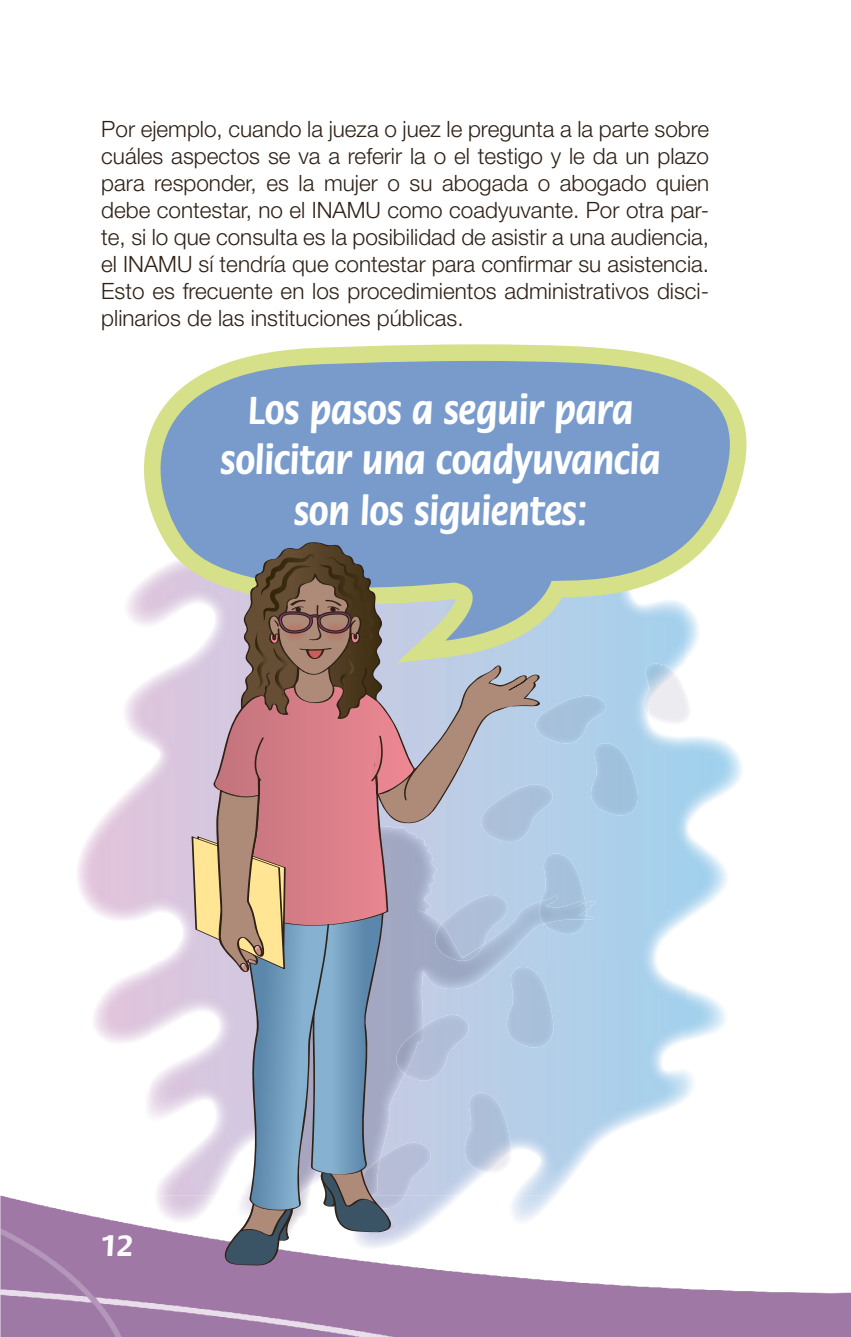
<style>
.page{position:relative;width:851px;height:1337px;background:#fff}
.page>*{position:absolute;margin:0;border:0;box-sizing:border-box;transform-origin:0 0}
.t1{font:700 41.85px/50.2px "Flora Std";color:#fff;text-align:center;scale:.89 1}
.t2{font:700 31.5px "Flora Std";color:#fff}
.t3{font:300 22.5px/27px "Helvetica Neue LT Std";color:#2f2116;text-align:justify}
</style>
<div class="page">
<img style="left:0;top:1195px;width:850px;height:141px">
<img style="left:154px;top:1195px;width:404px;height:54px">
<img style="left:541px;top:967px;width:14px;height:80px">
<img style="left:580px;top:743px;width:60px;height:72px">
<img style="left:541px;top:784px;width:17px;height:58px">
<img style="left:637px;top:663px;width:38px;height:52px">
<img style="left:541px;top:695px;width:70px;height:48px">
<img style="left:541px;top:853px;width:45px;height:81px">
<img style="left:541px;top:895px;width:45px;height:29px">
<svg style="left:125px;top:344px;width:622px;height:319px;fill:#789bcc"></svg>
<svg style="left:191px;top:542px;width:350px;height:724px;background:#b0abb7"></svg>
<p class="t3" style="left:101px;top:115px;width:609px">Por ejemplo, cuando la jueza o juez le pregunta a la parte sobre cuáles aspectos se va a referir la o el testigo y le da un plazo para responder, es la mujer o su abogada o abogado quien debe contestar, no el INAMU como coadyuvante. Por otra par&shy;te, si lo que consulta es la posibilidad de asistir a una audiencia, el INAMU sí tendría que contestar para confirmar su asistencia.<br>Esto es frecuente en los procedimientos administrativos disci&shy;plinarios de las instituciones públicas.</p>
<h1 class="t1" style="left:220px;top:386px;width:496px">Los pasos a seguir para solicitar una coadyuvancia son los siguientes:</h1>
<h2 class="t2" style="left:101px;top:1228px;width:33px">12</h2>
</div>
